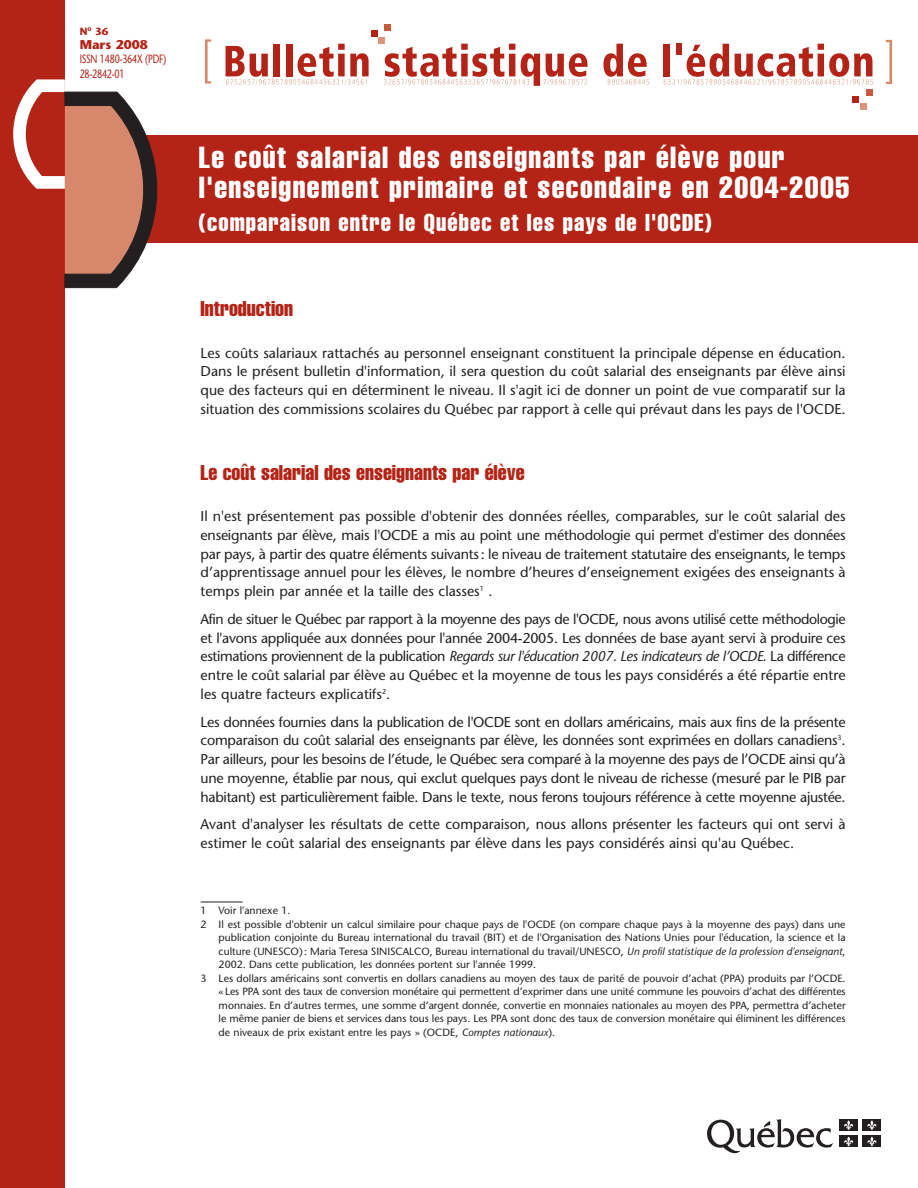
<style>
.page{position:relative;width:918px;height:1188px;background:#fff}
.page>*{position:absolute;margin:0;border:0;box-sizing:border-box;transform-origin:0 0}
.t1{font:extra-condensed 30px/30px "Helvetica";letter-spacing:.045em;color:#fff}
.t2{font:extra-condensed 24px "Helvetica";letter-spacing:.045em;color:#fff}
.t3{font:extra-condensed 21px "Helvetica";color:#b32316}
.t4{font:14.25px/18.8px "Stone Sans";color:#231f20;text-align:justify}
.t5{font:700 12.75px "Stone Sans";color:#b32316}
.t6{font:12px/14.2px "Stone Sans";letter-spacing:-.03em;color:#b32316;scale:.75 1}
.t7{font:10.5px "Stone Sans";color:#231f20}
.t8{font:700 10.5px "Stone Sans";color:#b32316}
.s1{font-style:italic}
</style>
<div class="page">
<div style="left:112px;top:135px;width:806px;height:108px;background:#b32316"></div>
<svg style="left:205px;top:39px;width:6px;height:45px"></svg>
<svg style="left:886px;top:40px;width:6px;height:44px"></svg>
<svg style="left:853px;top:96px;width:6px;height:6px"></svg>
<div style="left:860px;top:103px;width:6px;height:7px;background:#db9379"></div>
<div style="left:866px;top:90px;width:7px;height:6px;background:#c5593c"></div>
<svg style="left:371px;top:31px;width:6px;height:6px"></svg>
<div style="left:378px;top:38px;width:7px;height:6px;background:#db9379"></div>
<div style="left:385px;top:24px;width:6px;height:7px;background:#c5593c"></div>
<svg style="left:226px;top:44px;width:143px;height:41px"></svg>
<svg style="left:384px;top:44px;width:204px;height:42px"></svg>
<svg style="left:603px;top:44px;width:46px;height:41px"></svg>
<div style="left:663px;top:44px;width:7px;height:32px;background:#b32316"></div>
<svg style="left:664px;top:44px;width:209px;height:41px"></svg>
<div style="left:0;top:0;width:65px;height:1188px;background:#b32316"></div>
<svg style="left:13px;top:79px;width:144px;height:209px"></svg>
<hr style="left:201px;top:902px;width:42px;height:1px;background:#231f20">
<svg style="left:707px;top:1119px;width:126px;height:35px"></svg>
<div style="left:840px;top:1120px;width:18px;height:11px;background:#231f20"></div>
<svg style="left:844px;top:1120px;width:9px;height:10px"></svg>
<div style="left:863px;top:1120px;width:18px;height:11px;background:#231f20"></div>
<svg style="left:867px;top:1120px;width:10px;height:10px"></svg>
<div style="left:840px;top:1136px;width:18px;height:11px;background:#231f20"></div>
<svg style="left:844px;top:1137px;width:9px;height:10px"></svg>
<div style="left:863px;top:1136px;width:18px;height:11px;background:#231f20"></div>
<svg style="left:867px;top:1137px;width:10px;height:10px"></svg>
<p class="t8" style="left:80px;top:27px;width:30px">N<sup>O</sup> 36</p>
<p class="t5" style="left:80px;top:40px;width:70px">Mars 2008</p>
<p class="t6" style="left:80px;top:53px;width:117px">ISSN 1480-364X (PDF)<br>28-2842-01</p>
<h1 class="t1" style="left:199px;top:144px;width:652px">Le coût salarial des enseignants par élève pour l'enseignement primaire et secondaire en 2004-2005</h1>
<h2 class="t2" style="left:199px;top:214px;width:514px">(comparaison entre le Québec et les pays de l'OCDE)</h2>
<h3 class="t3" style="left:201px;top:301px;width:94px">Introduction</h3>
<p class="t4" style="left:201px;top:345px;width:647px">Les coûts salariaux rattachés au personnel enseignant constituent la principale dépense en éducation.<br>Dans le présent bulletin d'information, il sera question du coût salarial des enseignants par élève ainsi que des facteurs qui en déterminent le niveau. Il s'agit ici de donner un point de vue comparatif sur la situation des commissions scolaires du Québec par rapport à celle qui prévaut dans les pays de l'OCDE.</p>
<h3 class="t3" style="left:201px;top:465px;width:326px">Le coût salarial des enseignants par élève</h3>
<p class="t4" style="left:201px;top:508px;width:647px">Il n'est présentement pas possible d'obtenir des données réelles, comparables, sur le coût salarial des enseignants par élève, mais l'OCDE a mis au point une méthodologie qui permet d'estimer des données par pays, à partir des quatre éléments suivants: le niveau de traitement statutaire des enseignants, le temps d’apprentissage annuel pour les élèves, le nombre d’heures d’enseignement exigées des enseignants à temps plein par année et la taille des classes<sup>1</sup> .</p>
<p class="t4" style="left:201px;top:611px;width:647px">Afin de situer le Québec par rapport à la moyenne des pays de l'OCDE, nous avons utilisé cette méthodologie et l'avons appliquée aux données pour l'année 2004-2005. Les données de base ayant servi à produire ces estimations proviennent de la publication <span class="s1">Regards sur l'éducation 2007. Les indicateurs de l’OCDE.</span> La différence entre le coût salarial par élève au Québec et la moyenne de tous les pays considérés a été répartie entre les quatre facteurs explicatifs<sup>2</sup>.</p>
<p class="t4" style="left:201px;top:714px;width:647px">Les données fournies dans la publication de l'OCDE sont en dollars américains, mais aux fins de la présente comparaison du coût salarial des enseignants par élève, les données sont exprimées en dollars canadiens<sup>3</sup>.<br>Par ailleurs, pour les besoins de l’étude, le Québec sera comparé à la moyenne des pays de l’OCDE ainsi qu’à une moyenne, établie par nous, qui exclut quelques pays dont le niveau de richesse (mesuré par le PIB par habitant) est particulièrement faible. Dans le texte, nous ferons toujours référence à cette moyenne ajustée.</p>
<p class="t4" style="left:201px;top:816px;width:646px">Avant d'analyser les résultats de cette comparaison, nous allons présenter les facteurs qui ont servi à estimer le coût salarial des enseignants par élève dans les pays considérés ainsi qu'au Québec.</p>
<p class="t7" style="left:201px;top:907px;width:91px">1 Voir l'annexe 1.</p>
<p class="t7" style="left:201px;top:920px;width:647px">2 Il est possible d'obtenir un calcul similaire pour chaque pays de l'OCDE (on compare chaque pays à la moyenne des pays) dans une</p>
<p class="t7" style="left:219px;top:934px;width:629px">publication conjointe du Bureau international du travail (BIT) et de l'Organisation des Nations Unies pour l'éducation, la science et la</p>
<p class="t7" style="left:219px;top:947px;width:628px">culture (UNESCO) : Maria Teresa SINISCALCO, Bureau international du travail/UNESCO, <span class="s1">Un profil statistique de la profession d'enseignant</span>,</p>
<p class="t7" style="left:219px;top:961px;width:319px">2002. Dans cette publication, les données portent sur l'année 1999.</p>
<p class="t7" style="left:201px;top:974px;width:646px">3 Les dollars américains sont convertis en dollars canadiens au moyen des taux de parité de pouvoir d’achat (PPA) produits par l’OCDE.</p>
<p class="t7" style="left:219px;top:988px;width:629px">«Les PPA sont des taux de conversion monétaire qui permettent d’exprimer dans une unité commune les pouvoirs d’achat des différentes</p>
<p class="t7" style="left:219px;top:1001px;width:628px">monnaies. En d’autres termes, une somme d’argent donnée, convertie en monnaies nationales au moyen des PPA, permettra d’acheter</p>
<p class="t7" style="left:219px;top:1015px;width:629px">le même panier de biens et services dans tous les pays. Les PPA sont donc des taux de conversion monétaire qui éliminent les différences</p>
<p class="t7" style="left:219px;top:1028px;width:338px">de niveaux de prix existant entre les pays » (OCDE, <span class="s1">Comptes nationaux</span>).</p>
</div>
